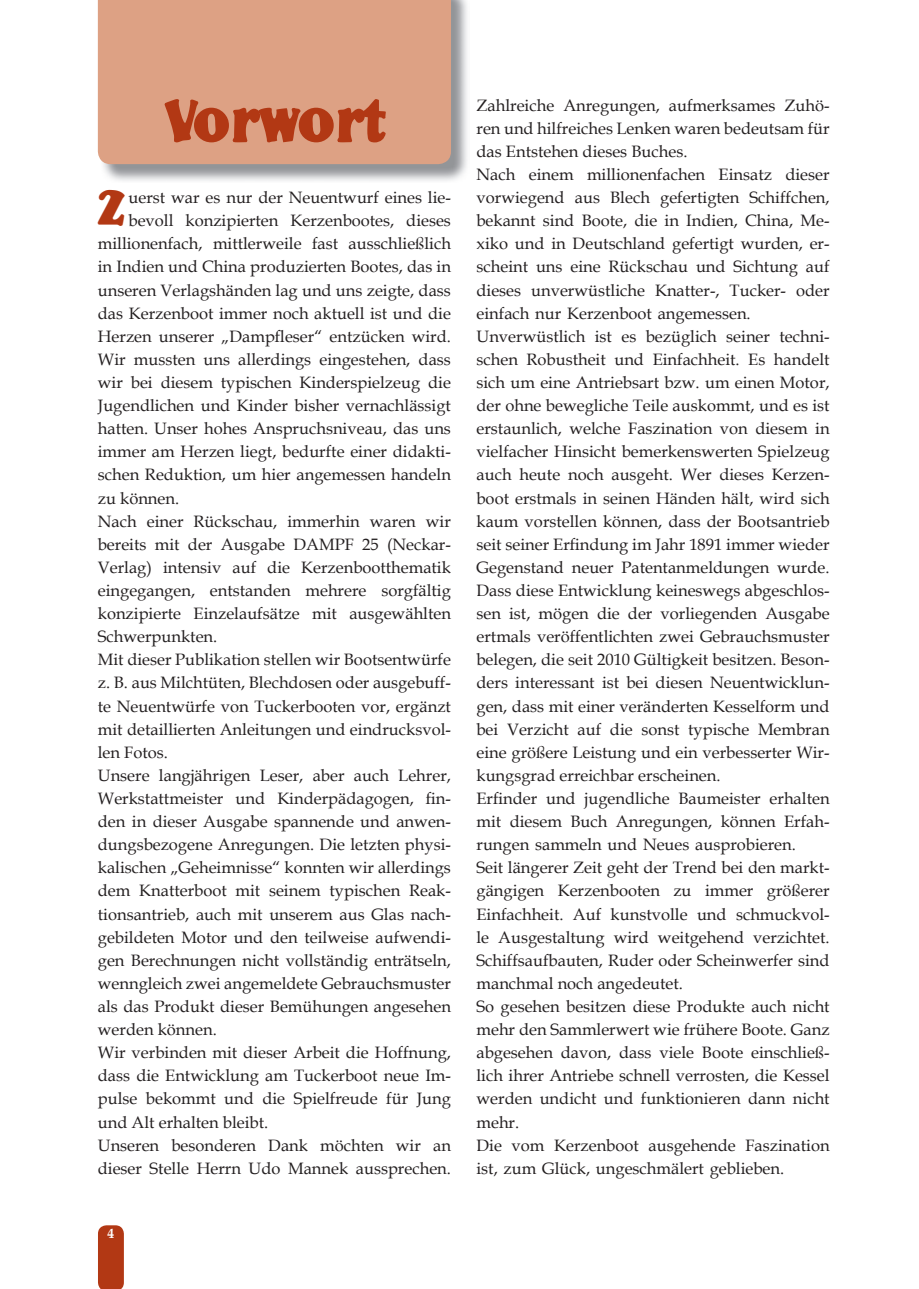
<style>
.page{position:relative;width:919px;height:1289px;background:#fff}
.page>*{position:absolute;margin:0;border:0;box-sizing:border-box;transform-origin:0 0}
.t1{font:54px "Nomad SSK Bold";color:#b23814}
.t2{font:45.3px "Nomad SSK Bold";color:#b23814}
.t3{font:16.5px/23.1px "Book Antiqua";color:#231f20}
.t4{font:700 13.5px "Book Antiqua";color:#fff}
</style>
<div class="page">
<img style="left:103px;top:0;width:364px;height:181px">
<div style="left:98px;top:0;width:353px;height:164px;background:#dda184"></div>
<svg style="left:98px;top:1225px;width:26px;height:63px;background:#b43e1b"></svg>
<p class="t1" style="left:164px;top:86px;width:221px">Vorwort</p>
<p class="t2" style="left:98px;top:179px;width:27px">Z</p>
<p class="t3" style="left:128px;top:185px;width:324px">uerst war es nur der Neuentwurf eines lie-</p>
<p class="t3" style="left:128px;top:209px;width:324px">bevoll konzipierten Kerzenbootes, dieses</p>
<p class="t3" style="left:98px;top:232px;width:354px">millionenfach, mittlerweile fast ausschließlich</p>
<p class="t3" style="left:98px;top:255px;width:354px">in Indien und China produzierten Bootes, das in</p>
<p class="t3" style="left:98px;top:278px;width:354px">unseren Verlagshänden lag und uns zeigte, dass</p>
<p class="t3" style="left:98px;top:301px;width:354px">das Kerzenboot immer noch aktuell ist und die</p>
<p class="t3" style="left:98px;top:324px;width:354px">Herzen unserer „Dampfleser“ entzücken wird.</p>
<p class="t3" style="left:98px;top:347px;width:354px">Wir mussten uns allerdings eingestehen, dass</p>
<p class="t3" style="left:98px;top:370px;width:354px">wir bei diesem typischen Kinderspielzeug die</p>
<p class="t3" style="left:98px;top:393px;width:354px">Jugendlichen und Kinder bisher vernachlässigt</p>
<p class="t3" style="left:98px;top:416px;width:354px">hatten. Unser hohes Anspruchsniveau, das uns</p>
<p class="t3" style="left:98px;top:440px;width:354px">immer am Herzen liegt, bedurfte einer didakti-</p>
<p class="t3" style="left:98px;top:463px;width:354px">schen Reduktion, um hier angemessen handeln</p>
<p class="t3" style="left:98px;top:486px;width:83px">zu können.</p>
<p class="t3" style="left:98px;top:509px;width:354px">Nach einer Rückschau, immerhin waren wir</p>
<p class="t3" style="left:98px;top:532px;width:354px">bereits mit der Ausgabe DAMPF 25 (Neckar-</p>
<p class="t3" style="left:98px;top:555px;width:354px">Verlag) intensiv auf die Kerzenbootthematik</p>
<p class="t3" style="left:98px;top:578px;width:354px">eingegangen, entstanden mehrere sorgfältig</p>
<p class="t3" style="left:98px;top:601px;width:354px">konzipierte Einzelaufsätze mit ausgewählten</p>
<p class="t3" style="left:98px;top:624px;width:121px">Schwerpunkten.</p>
<p class="t3" style="left:98px;top:647px;width:354px">Mit dieser Publikation stellen wir Bootsentwürfe</p>
<p class="t3" style="left:98px;top:671px;width:354px">z. B. aus Milchtüten, Blechdosen oder ausgebuff-</p>
<p class="t3" style="left:98px;top:694px;width:354px">te Neuentwürfe von Tuckerbooten vor, ergänzt</p>
<p class="t3" style="left:98px;top:717px;width:354px">mit detaillierten Anleitungen und eindrucksvol-</p>
<p class="t3" style="left:98px;top:740px;width:72px">len Fotos.</p>
<p class="t3" style="left:98px;top:763px;width:354px">Unsere langjährigen Leser, aber auch Lehrer,</p>
<p class="t3" style="left:98px;top:786px;width:354px">Werkstattmeister und Kinderpädagogen, fin-</p>
<p class="t3" style="left:98px;top:809px;width:354px">den in dieser Ausgabe spannende und anwen-</p>
<p class="t3" style="left:98px;top:832px;width:354px">dungsbezogene Anregungen. Die letzten physi-</p>
<p class="t3" style="left:98px;top:855px;width:354px">kalischen „Geheimnisse“ konnten wir allerdings</p>
<p class="t3" style="left:98px;top:878px;width:354px">dem Knatterboot mit seinem typischen Reak-</p>
<p class="t3" style="left:98px;top:902px;width:354px">tionsantrieb, auch mit unserem aus Glas nach-</p>
<p class="t3" style="left:98px;top:925px;width:354px">gebildeten Motor und den teilweise aufwendi-</p>
<p class="t3" style="left:98px;top:948px;width:354px">gen Berechnungen nicht vollständig enträtseln,</p>
<p class="t3" style="left:98px;top:971px;width:354px">wenngleich zwei angemeldete Gebrauchsmuster</p>
<p class="t3" style="left:98px;top:994px;width:354px">als das Produkt dieser Bemühungen angesehen</p>
<p class="t3" style="left:98px;top:1017px;width:120px">werden können.</p>
<p class="t3" style="left:98px;top:1040px;width:354px">Wir verbinden mit dieser Arbeit die Hoffnung,</p>
<p class="t3" style="left:98px;top:1063px;width:354px">dass die Entwicklung am Tuckerboot neue Im-</p>
<p class="t3" style="left:98px;top:1086px;width:354px">pulse bekommt und die Spielfreude für Jung</p>
<p class="t3" style="left:98px;top:1109px;width:172px">und Alt erhalten bleibt.</p>
<p class="t3" style="left:98px;top:1133px;width:354px">Unseren besonderen Dank möchten wir an</p>
<p class="t3" style="left:98px;top:1156px;width:354px">dieser Stelle Herrn Udo Mannek aussprechen.</p>
<p class="t4" style="left:107px;top:1224px;width:8px">4</p>
<p class="t3" style="left:476px;top:93px;width:354px">Zahlreiche Anregungen, aufmerksames Zuhö&shy;ren und hilfreiches Lenken waren bedeutsam für das Entstehen dieses Buches.<br>Nach einem millionenfachen Einsatz dieser vorwiegend aus Blech gefertigten Schiffchen, bekannt sind Boote, die in Indien, China, Me&shy;xiko und in Deutschland gefertigt wurden, er&shy;scheint uns eine Rückschau und Sichtung auf dieses unverwüstliche Knatter-, Tucker- oder einfach nur Kerzenboot angemessen.<br>Unverwüstlich ist es bezüglich seiner techni&shy;schen Robustheit und Einfachheit. Es handelt sich um eine Antriebsart bzw. um einen Motor, der ohne bewegliche Teile auskommt, und es ist erstaunlich, welche Faszination von diesem in vielfacher Hinsicht bemerkenswerten Spielzeug auch heute noch ausgeht. Wer dieses Kerzen&shy;boot erstmals in seinen Händen hält, wird sich kaum vorstellen können, dass der Bootsantrieb seit seiner Erfindung im Jahr 1891 immer wieder Gegenstand neuer Patentanmeldungen wurde.<br>Dass diese Entwicklung keineswegs abgeschlos&shy;sen ist, mögen die der vorliegenden Ausgabe ertmals veröffentlichten zwei Gebrauchsmuster belegen, die seit 2010 Gültigkeit besitzen. Beson&shy;ders interessant ist bei diesen Neuentwicklun&shy;gen, dass mit einer veränderten Kesselform und bei Verzicht auf die sonst typische Membran eine größere Leistung und ein verbesserter Wir&shy;kungsgrad erreichbar erscheinen.<br>Erfinder und jugendliche Baumeister erhalten mit diesem Buch Anregungen, können Erfah&shy;rungen sammeln und Neues ausprobieren.<br>Seit längerer Zeit geht der Trend bei den markt&shy;gängigen Kerzenbooten zu immer größerer Einfachheit. Auf kunstvolle und schmuckvol&shy;le Ausgestaltung wird weitgehend verzichtet.<br>Schiffsaufbauten, Ruder oder Scheinwerfer sind manchmal noch angedeutet.<br>So gesehen besitzen diese Produkte auch nicht mehr den Sammlerwert wie frühere Boote. Ganz abgesehen davon, dass viele Boote einschließ&shy;lich ihrer Antriebe schnell verrosten, die Kessel werden undicht und funktionieren dann nicht mehr.<br>Die vom Kerzenboot ausgehende Faszination ist, zum Glück, ungeschmälert geblieben.</p>
</div>
